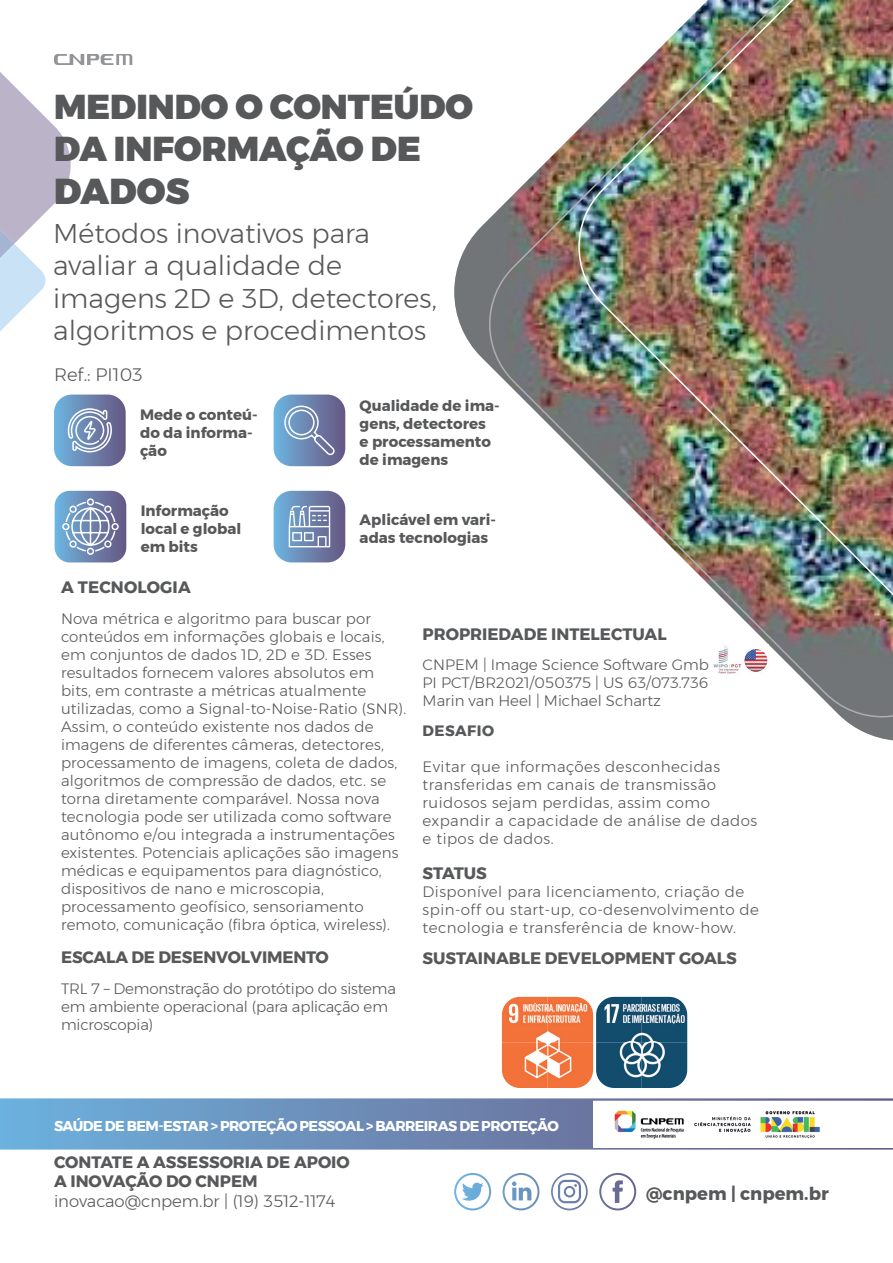
<style>
.page{position:relative;width:893px;height:1263px;background:#fff}
.page>*{position:absolute;margin:0;border:0;box-sizing:border-box;transform-origin:0 0}
.t1{font:900 36px "Montserrat";color:#57585a}
.t2{font:900 34.5px/41.4px "Montserrat";color:#57585a}
.t3{font:300 27px/32.4px "Montserrat";color:#57585a}
.t4{font:700 18px "Montserrat";color:#57585a}
.t5{font:300 18px "Montserrat";color:#57585a}
.t6{font:700 16.5px/19.8px "Montserrat";color:#57585a}
.t7{font:300 16.5px "Montserrat";color:#57585a}
.t8{font:300 15px/18px "Montserrat";letter-spacing:.01em;color:#57585a}
.t9{font:300 15px/18px "Montserrat";letter-spacing:.03em;color:#57585a}
.t10{font:700 15px/18px "Montserrat";color:#57585a}
.t11{font:300 15px/18px "Montserrat";letter-spacing:-.01em;color:#57585a}
.t12{font:700 15px "Montserrat";letter-spacing:.03em;color:#57585a}
.t13{font:700 14.25px "Montserrat";letter-spacing:-.04em;color:#fff}
</style>
<div class="page">
<svg style="left:0;top:1098px;width:893px;height:51px;background:#6f93bd"></svg>
<svg style="left:0;top:72px;width:71px;height:259px"></svg>
<svg style="left:54px;top:54px;width:78px;height:11px"></svg>
<svg style="left:454px;top:1173px;width:37px;height:37px"></svg>
<svg style="left:599px;top:1173px;width:37px;height:37px"></svg>
<svg style="left:503px;top:1173px;width:36px;height:37px"></svg>
<svg style="left:551px;top:1173px;width:37px;height:37px"></svg>
<img style="left:454px;top:219px;width:439px;height:521px">
<svg style="left:489px;top:130px;width:404px;height:587px"></svg>
<img style="left:578px;top:0;width:315px;height:640px">
<div style="left:593px;top:1101px;width:300px;height:46px;background:#fff"></div>
<img style="left:502px;top:997px;width:91px;height:91px">
<img style="left:596px;top:997px;width:91px;height:91px">
<img style="left:712px;top:644px;width:56px;height:30px">
<svg style="left:274px;top:491px;width:71px;height:71px;background:#8197bc"></svg>
<svg style="left:54px;top:394px;width:72px;height:72px;background:#849abe"></svg>
<svg style="left:274px;top:394px;width:71px;height:72px;background:#7d93b9"></svg>
<svg style="left:55px;top:491px;width:71px;height:71px;background:#859bbe"></svg>
<img style="left:614px;top:1110px;width:206px;height:29px">
<h2 class="t2" style="left:54px;top:87px;width:421px">MEDINDO O CONTEÚDO<br>DA INFORMAÇÃO DE</h2>
<h1 class="t1" style="left:54px;top:162px;width:137px">DADOS</h1>
<h3 class="t3" style="left:53px;top:217px;width:385px">Métodos inovativos para avaliar a qualidade de imagens 2D e 3D, detectores, algoritmos e procedimentos</h3>
<p class="t5" style="left:54px;top:361px;width:90px">Ref.: PI103</p>
<p class="t10" style="left:140px;top:405px;width:119px">Mede o conteú&shy;do da informa&shy;ção</p>
<p class="t10" style="left:360px;top:396px;width:142px">Qualidade de ima&shy;gens, detectores<br>e processamento de imagens</p>
<p class="t10" style="left:141px;top:502px;width:102px">Informação local e global em bits</p>
<p class="t10" style="left:360px;top:511px;width:138px">Aplicável em vari&shy;adas tecnologias</p>
<p class="t6" style="left:61px;top:577px;width:131px">A TECNOLOGIA</p>
<p class="t8" style="left:61px;top:609px;width:347px">Nova métrica e algoritmo para buscar por conteúdos em informações globais e locais, em conjuntos de dados 1D, 2D e 3D. Esses resultados fornecem valores absolutos em bits, em contraste a métricas atualmente utilizadas, como a Signal-to-Noise-Ratio (SNR).<br>Assim, o conteúdo existente nos dados de imagens de diferentes câmeras, detectores, processamento de imagens, coleta de dados, algoritmos de compressão de dados, etc. se torna diretamente comparável. Nossa nova tecnologia pode ser utilizada como software autônomo e/ou integrada a instrumentações existentes. Potenciais aplicações são imagens médicas e equipamentos para diagnóstico, dispositivos de nano e microscopia, processamento geofísico, sensoriamento remoto, comunicação (fibra óptica, wireless).</p>
<p class="t6" style="left:61px;top:947px;width:269px">ESCALA DE DESENVOLVIMENTO</p>
<p class="t6" style="left:423px;top:948px;width:316px">SUSTAINABLE DEVELOPMENT GOALS</p>
<p class="t11" style="left:61px;top:979px;width:337px">TRL 7 – Demonstração do protótipo do sistema em ambiente operacional (para aplicação em microscopia)</p>
<p class="t6" style="left:423px;top:624px;width:246px">PROPRIEDADE INTELECTUAL</p>
<p class="t8" style="left:423px;top:656px;width:288px;text-align:justify">CNPEM | Image Science Software Gmb PI PCT/BR2021/050375 | US 63/073.736<br>Marin van Heel | Michael Schartz</p>
<p class="t12" style="left:423px;top:718px;width:73px">DESAFIO</p>
<p class="t9" style="left:423px;top:757px;width:336px">Evitar que informações desconhecidas transferidas em canais de transmissão ruidosos sejam perdidas, assim como expandir a capacidade de análise de dados e tipos de dados.</p>
<p class="t6" style="left:423px;top:863px;width:66px">STATUS</p>
<p class="t9" style="left:423px;top:882px;width:338px">Disponível para licenciamento, criação de spin-off ou start-up, co-desenvolvimento de tecnologia e transferência de know-how.</p>
<p class="t13" style="left:54px;top:1114px;width:506px">SAÚDE DE BEM-ESTAR &gt; PROTEÇÃO PESSOAL &gt; BARREIRAS DE PROTEÇÃO</p>
<p class="t6" style="left:54px;top:1152px;width:297px">CONTATE A ASSESSORIA DE APOIO<br>A INOVAÇÃO DO CNPEM</p>
<p class="t7" style="left:54px;top:1189px;width:283px">inovacao@cnpem.br | (19) 3512-1174</p>
<p class="t4" style="left:646px;top:1179px;width:184px">@cnpem | cnpem.br</p>
</div>
